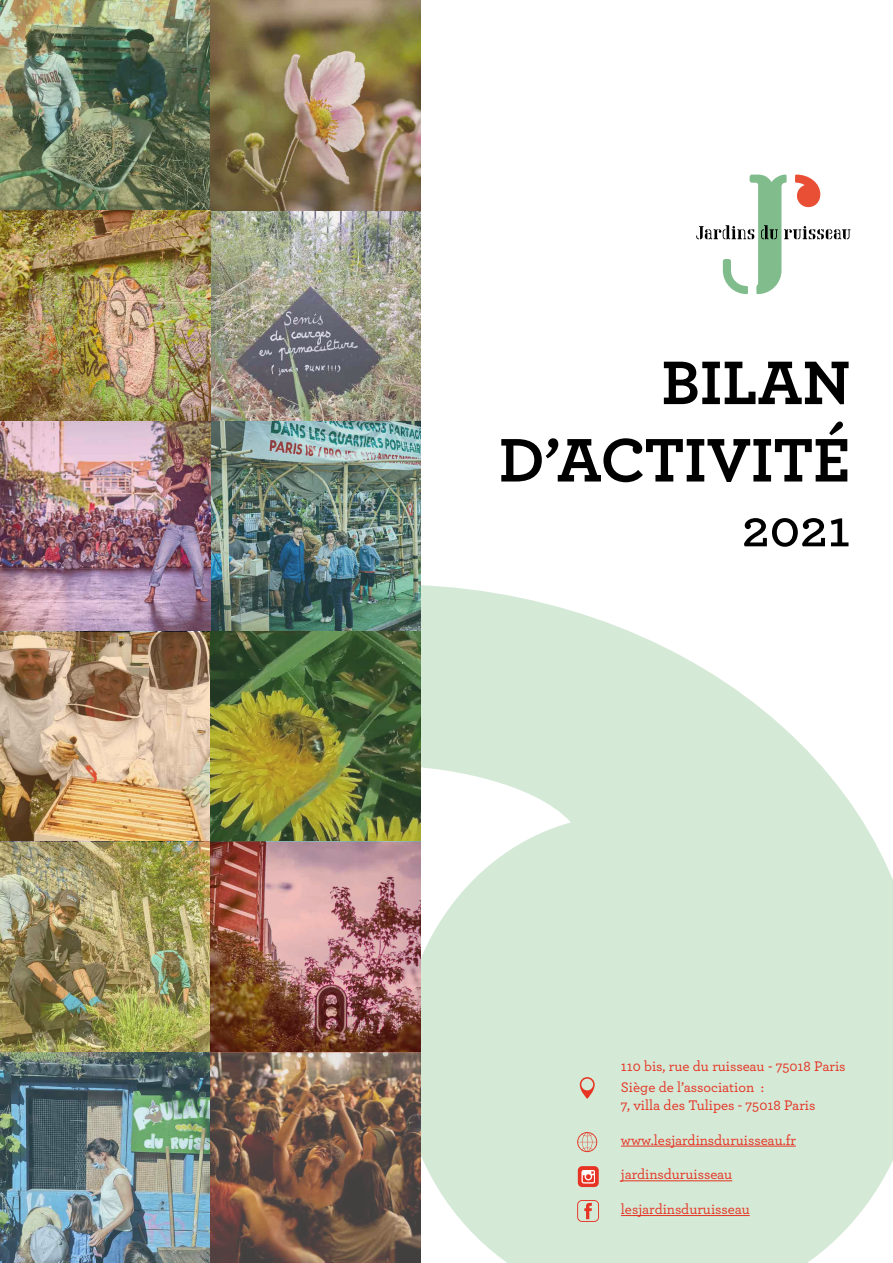
<style>
.page{position:relative;width:893px;height:1263px;background:#fff}
.page>*{position:absolute;margin:0;border:0;box-sizing:border-box;transform-origin:0 0}
.t1{font:700 64.5px/77.4px "Archer Pro";color:#000;text-align:right}
.t2{font:600 54px "Archer Pro";color:#000}
.t3{font:500 14.55px/21.8px "Archer Pro";color:#e63323}
</style>
<div class="page">
<svg style="left:421px;top:585px;width:472px;height:678px;fill:#d4e9d6"></svg>
<svg style="left:696px;top:175px;width:154px;height:119px"></svg>
<hr style="left:621px;top:1146px;width:175px;height:1px;background:#e63323">
<hr style="left:621px;top:1180px;width:111px;height:1px;background:#e63323">
<hr style="left:621px;top:1215px;width:129px;height:1px;background:#e63323">
<svg style="left:580px;top:1077px;width:15px;height:22px"></svg>
<svg style="left:577px;top:1132px;width:20px;height:20px"></svg>
<div style="left:578px;top:1166px;width:21px;height:21px;background:#e63323;border-radius:4px"></div>
<svg style="left:581px;top:1170px;width:14px;height:13px"></svg>
<svg style="left:577px;top:1200px;width:22px;height:22px"></svg>
<img style="left:0;top:0;width:210px;height:210px">
<img style="left:210px;top:421px;width:211px;height:210px">
<img style="left:0;top:421px;width:210px;height:211px">
<img style="left:0;top:632px;width:210px;height:210px">
<img style="left:0;top:842px;width:210px;height:210px">
<img style="left:0;top:1052px;width:210px;height:211px">
<img style="left:210px;top:210px;width:211px;height:211px">
<img style="left:210px;top:0;width:211px;height:210px">
<img style="left:210px;top:631px;width:211px;height:211px">
<img style="left:210px;top:842px;width:211px;height:210px">
<img style="left:210px;top:1052px;width:211px;height:211px">
<img style="left:0;top:210px;width:210px;height:211px">
<h1 class="t1" style="left:499px;top:340px;width:353px">BILAN<br>D’ACTIVITÉ</h1>
<h2 class="t2" style="left:742px;top:488px;width:110px">2021</h2>
<p class="t3" style="left:621px;top:1054px;width:226px">110 bis, rue du ruisseau - 75018 Paris<br>Siège de l’association :</p>
<p class="t3" style="left:621px;top:1093px;width:196px">7, villa des Tulipes - 75018 Paris</p>
<p class="t3" style="left:621px;top:1128px;width:176px">www.lesjardinsduruisseau.fr</p>
<p class="t3" style="left:621px;top:1163px;width:113px">jardinsduruisseau</p>
<p class="t3" style="left:621px;top:1197px;width:130px">lesjardinsduruisseau</p>
</div>
